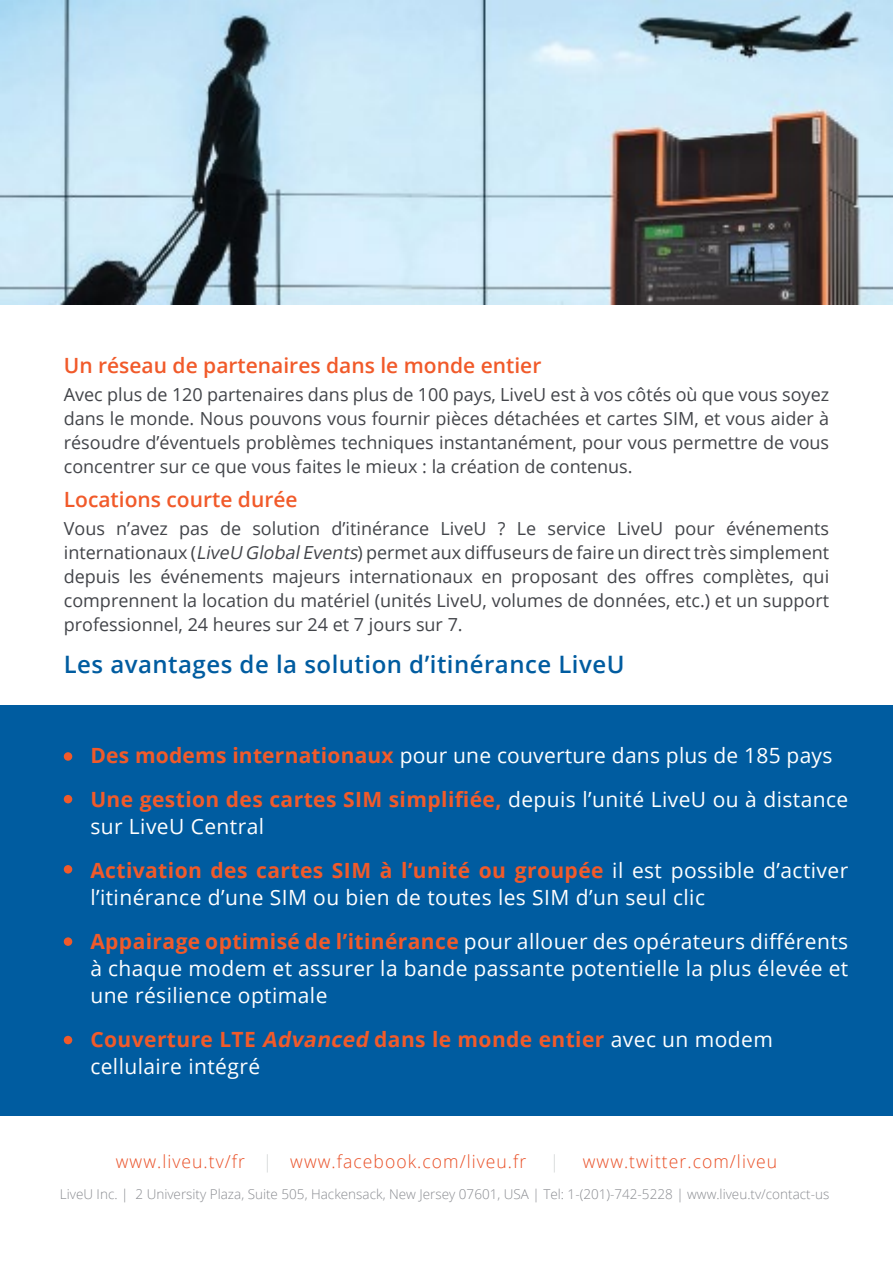
<style>
.page{position:relative;width:893px;height:1263px;background:#fff}
.page>*{position:absolute;margin:0;border:0;box-sizing:border-box;transform-origin:0 0}
.t1{font:600 24px "Open Sans";letter-spacing:.02em;color:#005ca0}
.t2{font:21px/44px "Open Sans";letter-spacing:.02em;color:#fff}
.t3{font:700 21px/44px "Open Sans";letter-spacing:.02em;color:#f15a2a}
.t4{font:600 21px "Open Sans";color:#f15a2a}
.t5{font:18px/24px "Open Sans";color:#424449;text-align:justify}
.t6{font:300 18px "Open Sans";letter-spacing:.06em;color:#e94e25}
.t7{font:300 18px "Open Sans";color:#d1d3d4}
.t8{font:300 13.5px "Open Sans";color:#8a8c91}
.s1{font-style:italic}
.s2{font-weight:700;color:#f15a2a}
.s3{font-weight:400;color:#fff}
.s4{color:#d1d3d4}
</style>
<div class="page">
<div style="left:0;top:706px;width:893px;height:410px;background:#005ca0"></div>
<div style="left:64px;top:752px;width:8px;height:9px;background:#f15a2a;border-radius:50%"></div>
<div style="left:64px;top:795px;width:8px;height:8px;background:#f15a2a;border-radius:50%"></div>
<div style="left:64px;top:865px;width:8px;height:8px;background:#f15a2a;border-radius:50%"></div>
<div style="left:64px;top:937px;width:8px;height:9px;background:#f15a2a;border-radius:50%"></div>
<div style="left:64px;top:1036px;width:8px;height:8px;background:#f15a2a;border-radius:50%"></div>
<img style="left:0;top:0;width:893px;height:304px">
<p class="t4" style="left:64px;top:351px;width:479px">Un réseau de partenaires dans le monde entier</p>
<p class="t5" style="left:64px;top:382px;width:767px">Avec plus de 120 partenaires dans plus de 100 pays, LiveU est à vos côtés où que vous soyez dans le monde. Nous pouvons vous fournir pièces détachées et cartes SIM, et vous aider à résoudre d’éventuels problèmes techniques instantanément, pour vous permettre de vous concentrer sur ce que vous faites le mieux : la création de contenus.</p>
<p class="t4" style="left:64px;top:484px;width:235px">Locations courte durée</p>
<p class="t5" style="left:64px;top:516px;width:767px">Vous n’avez pas de solution d’itinérance LiveU ? Le service LiveU pour événements internationaux (<span class="s1">LiveU GlobalEvents</span>) permet aux diffuseurs de faire un direct très simplement depuis les événements majeurs internationaux en proposant des offres complètes, qui comprennent la location du matériel (unités LiveU, volumes de données, etc.) et un support professionnel, 24 heures sur 24 et 7 jours sur 7.</p>
<h1 class="t1" style="left:64px;top:648px;width:562px">Les avantages de la solution d’itinérance LiveU</h1>
<p class="t2" style="left:90px;top:733px;width:759px"><span class="s2">Des modems internationaux</span> pour une couverture dans plus de 185 pays<br><span class="s2">Une gestion des cartes SIM simplifiée,</span> depuis l’unité LiveU ou à distance</p>
<p class="t3" style="left:90px;top:804px;width:759px"><span class="s3">sur LiveU Central<br></span>Activation des cartes SIM à l’unité ou groupée <span class="s3">il est possible d’activer</span></p>
<p class="t2" style="left:90px;top:875px;width:759px">l’itinérance d’une SIM ou bien de toutes les SIM d’un seul clic<br><span class="s2">Appairage optimisé de l’itinérance</span> pour allouer des opérateurs différents</p>
<p class="t2" style="left:90px;top:955px;width:759px;line-height:27px">à chaque modem et assurer la bande passante potentielle la plus élevée et une résilience optimale</p>
<p class="t3" style="left:90px;top:1026px;width:684px;line-height:27px">Couverture LTE <span class="s1">Advanced</span> dans le monde entier <span class="s3">avec un modem cellulaire intégré</span></p>
<p class="t6" style="left:116px;top:1148px;width:412px">www.liveu.tv/fr <span class="s4">|</span> www.facebook.com/liveu.fr</p>
<p class="t7" style="left:550px;top:1148px;width:11px">|</p>
<p class="t6" style="left:583px;top:1148px;width:196px">www.twitter.com/liveu</p>
<p class="t8" style="left:60px;top:1185px;width:771px">LiveU Inc. | 2 University Plaza, Suite 505, Hackensack, New Jersey 07601, USA | Tel: 1-(201)-742-5228 | www.liveu.tv/contact-us</p>
</div>
